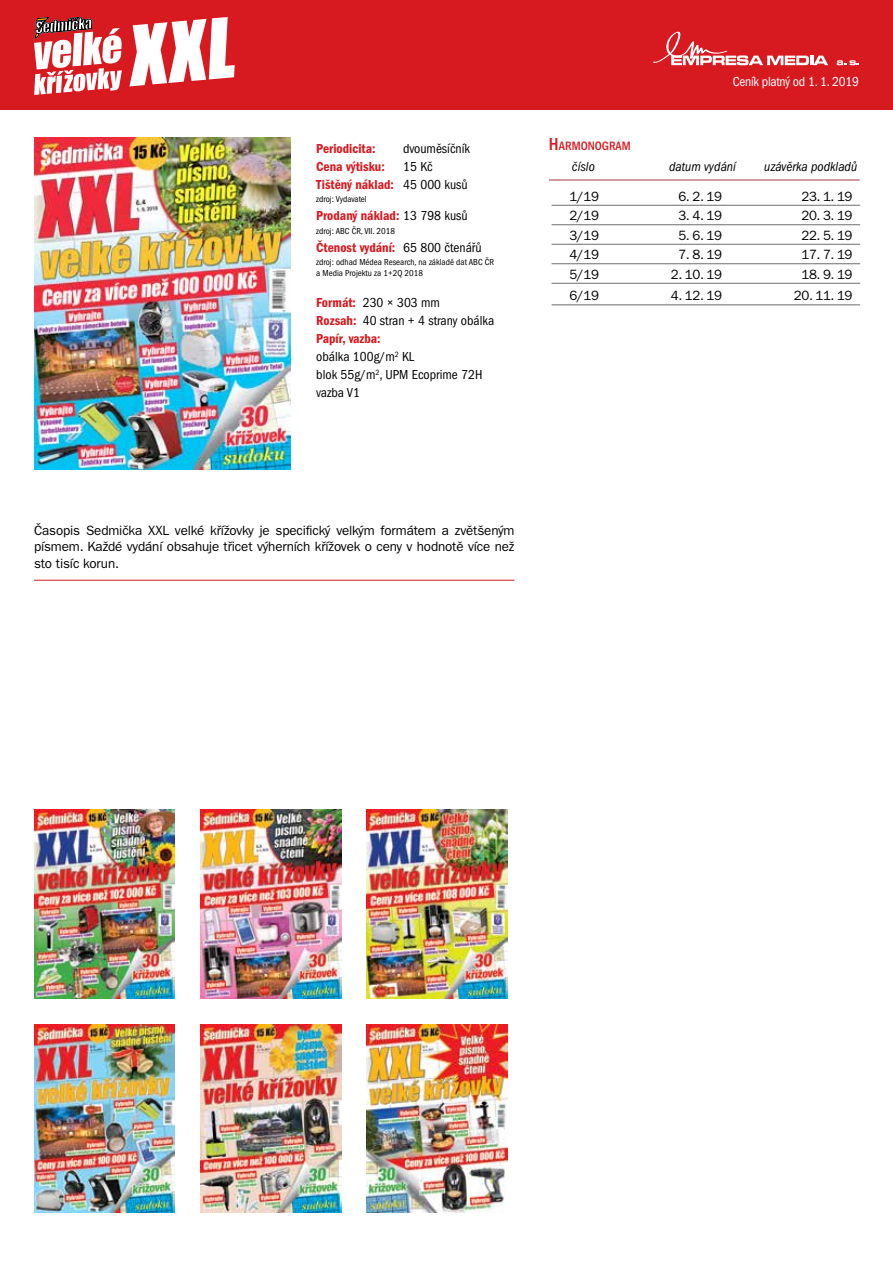
<style>
.page{position:relative;width:893px;height:1263px;background:#fff}
.page>*{position:absolute;margin:0;border:0;box-sizing:border-box;transform-origin:0 0}
.t1{font:13.5px/16.5px "ITC Franklin Gothic Std";letter-spacing:-.01em;color:#000;text-align:justify}
.t2{font:13.5px "ITC Franklin Gothic Std Dm Cd";color:#d71920}
.t3{font:condensed 13.5px/18px "ITC Franklin Gothic Std";color:#000}
.t4{font:italic condensed 13.5px "ITC Franklin Gothic Std";color:#000}
.t5{font:condensed 13.5px "ITC Franklin Gothic Std";letter-spacing:-.02em;color:#fff}
.t6{font:500 condensed 12.6px "ITC Franklin Gothic Std";color:#d71920}
.t7{font:condensed 9px/10.5px "ITC Franklin Gothic Std";color:#000}
.s1{font-family:"ITC Franklin Gothic Std";font-stretch:condensed;color:#000}
.s2{font-family:"ITC Franklin Gothic Std Dm Cd";font-stretch:normal;color:#d71920}
.s3{font-size:18px}
</style>
<div class="page">
<img style="left:34px;top:137px;width:256px;height:333px">
<hr style="left:549px;top:180px;width:311px;height:1px;background:#a1363f">
<hr style="left:552px;top:205px;width:308px;height:1px;background:#6d6e71">
<hr style="left:552px;top:224px;width:308px;height:1px;background:#6d6e71">
<hr style="left:552px;top:244px;width:308px;height:1px;background:#6d6e71">
<hr style="left:552px;top:263px;width:308px;height:1px;background:#6d6e71">
<hr style="left:552px;top:283px;width:308px;height:1px;background:#6d6e71">
<hr style="left:552px;top:304px;width:308px;height:1px;background:#6d6e71">
<div style="left:0;top:0;width:893px;height:109px;background:#d71920"></div>
<svg style="left:837px;top:60px;width:22px;height:5px"></svg>
<svg style="left:653px;top:31px;width:175px;height:34px"></svg>
<hr style="left:34px;top:580px;width:480px;height:1px;background:#d71920">
<svg style="left:129px;top:17px;width:106px;height:69px"></svg>
<svg style="left:34px;top:17px;width:88px;height:78px"></svg>
<img style="left:34px;top:810px;width:141px;height:188px">
<img style="left:34px;top:1024px;width:141px;height:188px">
<img style="left:200px;top:810px;width:141px;height:188px">
<img style="left:201px;top:1024px;width:140px;height:189px">
<img style="left:367px;top:810px;width:141px;height:188px">
<img style="left:366px;top:1024px;width:142px;height:189px">
<p class="t2" style="left:316px;top:141px;width:61px">Periodicita:</p>
<p class="t3" style="left:403px;top:139px;width:68px">dvouměsíčník</p>
<p class="t2" style="left:316px;top:159px;width:70px">Cena výtisku:</p>
<p class="t3" style="left:403px;top:157px;width:31px">15 Kč</p>
<p class="t2" style="left:316px;top:177px;width:153px">Tištěný náklad: <span class="s1">45 000 kusů</span></p>
<p class="t7" style="left:316px;top:194px;width:52px">zdroj: Vydavatel</p>
<p class="t2" style="left:316px;top:208px;width:153px">Prodaný náklad: <span class="s1">13 798 kusů</span></p>
<p class="t7" style="left:316px;top:226px;width:80px">zdroj: ABC ČR, VII. 2018</p>
<p class="t2" style="left:316px;top:240px;width:167px">Čtenost vydání: <span class="s1">65 800 čtenářů</span></p>
<p class="t7" style="left:316px;top:257px;width:179px">zdroj: odhad Médea Research, na základě dat ABC ČR a Media Projektu za 1+2Q 2018</p>
<p class="t3" style="left:316px;top:294px;width:180px"><span class="s2">Formát:</span> 230 × 303 mm<br><span class="s2">Rozsah:</span> 40 stran + 4 strany obálka</p>
<p class="t2" style="left:316px;top:331px;width:66px">Papír, vazba:</p>
<p class="t3" style="left:316px;top:348px;width:168px">obálka 100g/m<sup>2</sup> KL<br>blok 55g/m<sup>2</sup>, UPM Ecoprime 72H vazba V1</p>
<p class="t5" style="left:733px;top:74px;width:128px">Ceník platný od 1. 1. 2019</p>
<p class="t6" style="left:549px;top:138px;width:83px"><span class="s3">H</span>ARMONOGRAM</p>
<p class="t4" style="left:572px;top:159px;width:24px">číslo</p>
<p class="t4" style="left:669px;top:159px;width:68px">datum vydání</p>
<p class="t4" style="left:764px;top:159px;width:95px">uzávěrka podkladů</p>
<p class="t1" style="left:569px;top:188px;width:31px">1/19</p>
<p class="t1" style="left:678px;top:188px;width:45px">6. 2. 19</p>
<p class="t1" style="left:801px;top:188px;width:53px">23. 1. 19</p>
<p class="t1" style="left:569px;top:207px;width:31px">2/19</p>
<p class="t1" style="left:678px;top:207px;width:45px">3. 4. 19</p>
<p class="t1" style="left:801px;top:207px;width:53px">20. 3. 19</p>
<p class="t1" style="left:569px;top:227px;width:31px">3/19</p>
<p class="t1" style="left:678px;top:227px;width:45px">5. 6. 19</p>
<p class="t1" style="left:801px;top:227px;width:53px">22. 5. 19</p>
<p class="t1" style="left:569px;top:246px;width:31px">4/19</p>
<p class="t1" style="left:678px;top:246px;width:45px">7. 8. 19</p>
<p class="t1" style="left:801px;top:246px;width:53px">17. 7. 19</p>
<p class="t1" style="left:569px;top:266px;width:31px">5/19</p>
<p class="t1" style="left:671px;top:266px;width:53px">2. 10. 19</p>
<p class="t1" style="left:801px;top:266px;width:53px">18. 9. 19</p>
<p class="t1" style="left:569px;top:287px;width:31px">6/19</p>
<p class="t1" style="left:671px;top:287px;width:53px">4. 12. 19</p>
<p class="t1" style="left:794px;top:287px;width:60px">20. 11. 19</p>
<p class="t1" style="left:34px;top:522px;width:482px">Časopis Sedmička XXL velké křížovky je specifický velkým formátem a zvětšeným písmem. Každé vydání obsahuje třicet výherních křížovek o ceny v hodnotě více než sto tisíc korun.</p>
</div>
